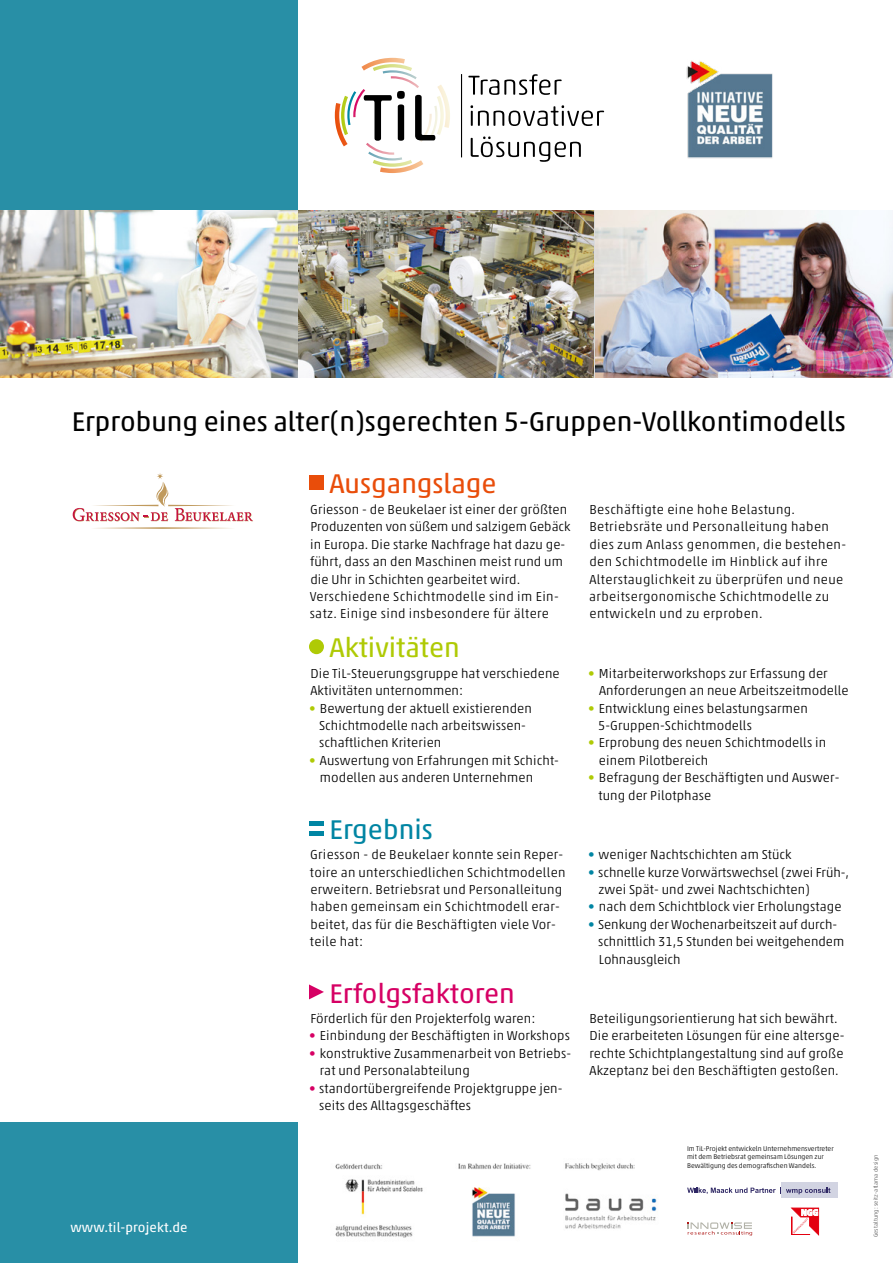
<style>
.page{position:relative;width:893px;height:1263px;background:#fff}
.page>*{position:absolute;margin:0;border:0;box-sizing:border-box;transform-origin:0 0}
.t1{font:27.45px "Akko Pro";color:#000}
.t2{font:27.45px "Akko Pro";color:#d60064}
.t3{font:27.45px "Akko Pro";color:#e94d0a}
.t4{font:27.45px "Akko Pro";color:#afca05}
.t5{font:27.45px "Akko Pro";color:#0085a3}
.Copy_bulletpoints_1{font:13.35px "Akko Pro";letter-spacing:.01em;color:#fff}
.t6{font:300 13.2px/17.4px "Akko Pro";letter-spacing:.01em;color:#000}
.t7{font:300 13.2px/17.4px "Akko Pro";letter-spacing:.03em;color:#000}
.Copy{font:300 7.05px/8.6px "Akko Pro";color:#000}
.t8{font:300 6.9px/8.4px "Akko Pro";color:#000}
.Copy-2{font:300 5.85px "Akko Pro";letter-spacing:.02em;color:#565656}
.s1{color:#afca05}
.s2{color:#0085a3}
.s3{color:#d60064}
</style>
<div class="page">
<div style="left:0;top:1122px;width:891px;height:141px;background:#288fa6"></div>
<div style="left:0;top:0;width:893px;height:253px;background:#288fa6"></div>
<div style="left:298px;top:0;width:595px;height:250px;background:#fff"></div>
<div style="left:298px;top:1097px;width:595px;height:166px;background:#fff"></div>
<img style="left:0;top:210px;width:298px;height:168px">
<img style="left:298px;top:210px;width:297px;height:168px">
<img style="left:595px;top:210px;width:298px;height:168px">
<div style="left:309px;top:475px;width:15px;height:15px;background:#e94d0a"></div>
<div style="left:309px;top:639px;width:15px;height:15px;background:#afca05;border-radius:50%"></div>
<div style="left:309px;top:820px;width:15px;height:15px;background:#0085a3"></div>
<div style="left:309px;top:825px;width:15px;height:5px;background:#fff"></div>
<svg style="left:309px;top:984px;width:15px;height:15px"></svg>
<svg style="left:94px;top:527px;width:138px;height:2px"></svg>
<svg style="left:73px;top:473px;width:180px;height:48px"></svg>
<svg style="left:468px;top:74px;width:94px;height:21px"></svg>
<svg style="left:470px;top:105px;width:135px;height:21px"></svg>
<svg style="left:471px;top:137px;width:110px;height:25px"></svg>
<hr style="left:461px;top:74px;width:1px;height:83px;background:#000">
<svg style="left:335px;top:58px;width:115px;height:115px"></svg>
<img style="left:686px;top:60px;width:87px;height:98px">
<img style="left:335px;top:1163px;width:88px;height:75px">
<img style="left:458px;top:1163px;width:73px;height:74px">
<img style="left:565px;top:1163px;width:92px;height:66px">
<svg style="left:688px;top:1222px;width:64px;height:14px"></svg>
<svg style="left:790px;top:1207px;width:29px;height:28px"></svg>
<div style="left:781px;top:1182px;width:57px;height:16px;background:#d2d4e2"></div>
<svg style="left:687px;top:1187px;width:143px;height:7px"></svg>
<p class="t1" style="left:72px;top:405px;width:775px">Erprobung eines alter(n)sgerechten 5-Gruppen-Vollkontimodells</p>
<p class="t3" style="left:329px;top:467px;width:169px">Ausgangslage</p>
<p class="t6" style="left:310px;top:500px;width:262px">Griesson - de Beukelaer ist einer der größten Produzenten von süßem und salzigem Gebäck in Europa. Die starke Nachfrage hat dazu ge&shy;führt, dass an den Maschinen meist rund um die Uhr in Schichten gearbeitet wird.<br>Verschiedene Schichtmodelle sind im Ein&shy;satz. Einige sind insbesondere für ältere</p>
<p class="t7" style="left:589px;top:500px;width:258px">Beschäftigte eine hohe Belastung.<br>Betriebs räte und Personalleitung haben dies zum Anlass genommen, die bestehen&shy;den Schichtmodelle im Hinblick auf ihre Alterstauglichkeit zu überprüfen und neue arbeitsergonomische Schicht modelle zu entwickeln und zu erproben.</p>
<p class="t4" style="left:329px;top:631px;width:132px">Aktivitäten</p>
<p class="t6" style="left:310px;top:664px;width:251px">Die TiL-Steuerungsgruppe hat verschiedene<br>Aktivitäten unternommen:</p>
<p class="t6" style="left:319px;top:699px;width:214px;text-indent:-10px"><span class="s1">•</span> Bewertung der aktuell existierenden<br>Schichtmodelle nach arbeitswissen&shy;schaftlichen Kriterien</p>
<p class="t6" style="left:320px;top:751px;width:240px;text-indent:-11px"><span class="s1">•</span> Auswertung von Erfahrungen mit Schicht&shy;modellen aus anderen Unternehmen</p>
<p class="t6" style="left:599px;top:664px;width:251px;text-indent:-11px"><span class="s1">•</span> Mitarbeiterworkshops zur Erfassung der<br>Anforderungen an neue Arbeitszeitmodelle</p>
<p class="t6" style="left:598px;top:699px;width:211px;text-indent:-10px"><span class="s1">•</span> Entwicklung eines belastungsarmen<br>5-Gruppen-Schichtmodells</p>
<p class="t6" style="left:599px;top:734px;width:229px;text-indent:-11px"><span class="s1">•</span> Erprobung des neuen Schichtmodells in einem Pilotbereich</p>
<p class="t6" style="left:598px;top:769px;width:242px;text-indent:-10px"><span class="s1">•</span> Befragung der Beschäftigten und Auswer&shy;tung der Pilotphase</p>
<p class="t5" style="left:330px;top:812px;width:105px">Ergebnis</p>
<p class="t6" style="left:310px;top:846px;width:257px">Griesson - de Beukelaer konnte sein Reper&shy;toire an unterschiedlichen Schichtmodellen erweitern. Betriebsrat und Personalleitung haben gemeinsam ein Schichtmodell erar&shy;beitet, das für die Beschäftigten viele Vor&shy;teile hat:</p>
<p class="t6" style="left:588px;top:846px;width:205px"><span class="s2">•</span> weniger Nachtschichten am Stück</p>
<p class="t6" style="left:598px;top:863px;width:252px;text-indent:-10px"><span class="s2">•</span> schnelle kurze Vorwärtswechsel (zwei Früh-, zwei Spät- und zwei Nachtschichten)</p>
<p class="t6" style="left:588px;top:898px;width:255px"><span class="s2">•</span> nach dem Schichtblock vier Erholungstage</p>
<p class="t6" style="left:598px;top:915px;width:247px;text-indent:-10px"><span class="s2">•</span> Senkung der Wochenarbeitszeit auf durch&shy;schnittlich 31,5 Stunden bei weitgehendem<br>Lohnausgleich</p>
<p class="Copy_bulletpoints_1" style="left:71px;top:1219px;width:119px">www.til-projekt.de</p>
<p class="t2" style="left:329px;top:976px;width:187px">Erfolgsfaktoren</p>
<p class="t6" style="left:310px;top:1010px;width:227px">Förderlich für den Projekterfolg waren:</p>
<p class="t6" style="left:309px;top:1027px;width:262px"><span class="s3">•</span> Einbindung der Beschäftigten in Workshops</p>
<p class="t6" style="left:320px;top:1044px;width:253px;text-indent:-11px"><span class="s3">•</span> konstruktive Zusammenarbeit von Betriebs&shy;rat und Personalabteilung</p>
<p class="t6" style="left:319px;top:1079px;width:245px;text-indent:-10px"><span class="s3">•</span> standortübergreifende Projektgruppe jen&shy;seits des Alltagsgeschäftes</p>
<p class="t6" style="left:589px;top:1010px;width:257px">Beteiligungsorientierung hat sich bewährt.<br>Die erarbeiteten Lösungen für eine altersge&shy;rechte Schichtplangestaltung sind auf große Akzeptanz bei den Beschäftigten gestoßen.</p>
<p class="Copy" style="left:687px;top:1144px;width:148px">Im TiL-Projekt entwickeln Unternehmensvertreter mit dem Betriebsrat gemeinsam Lösungen zur<br>Bewältigung des demografischen Wandels.</p>
<p class="t8" style="left:688px;top:1144px;width:146px">Im TiL-Projekt entwickeln Unternehmensvertreter mit dem Betriebsrat gemeinsam Lösungen zur<br>Bewältigung des demografischen Wandels.</p>
<p class="Copy-2" style="left:870px;top:1235px;width:84px;rotate:-90deg">Gestaltung: seitz-atlama design</p>
<p class="Copy-2" style="left:872px;top:1237px;width:84px;rotate:-90deg">Gestaltung: seitz-atlama design</p>
</div>
